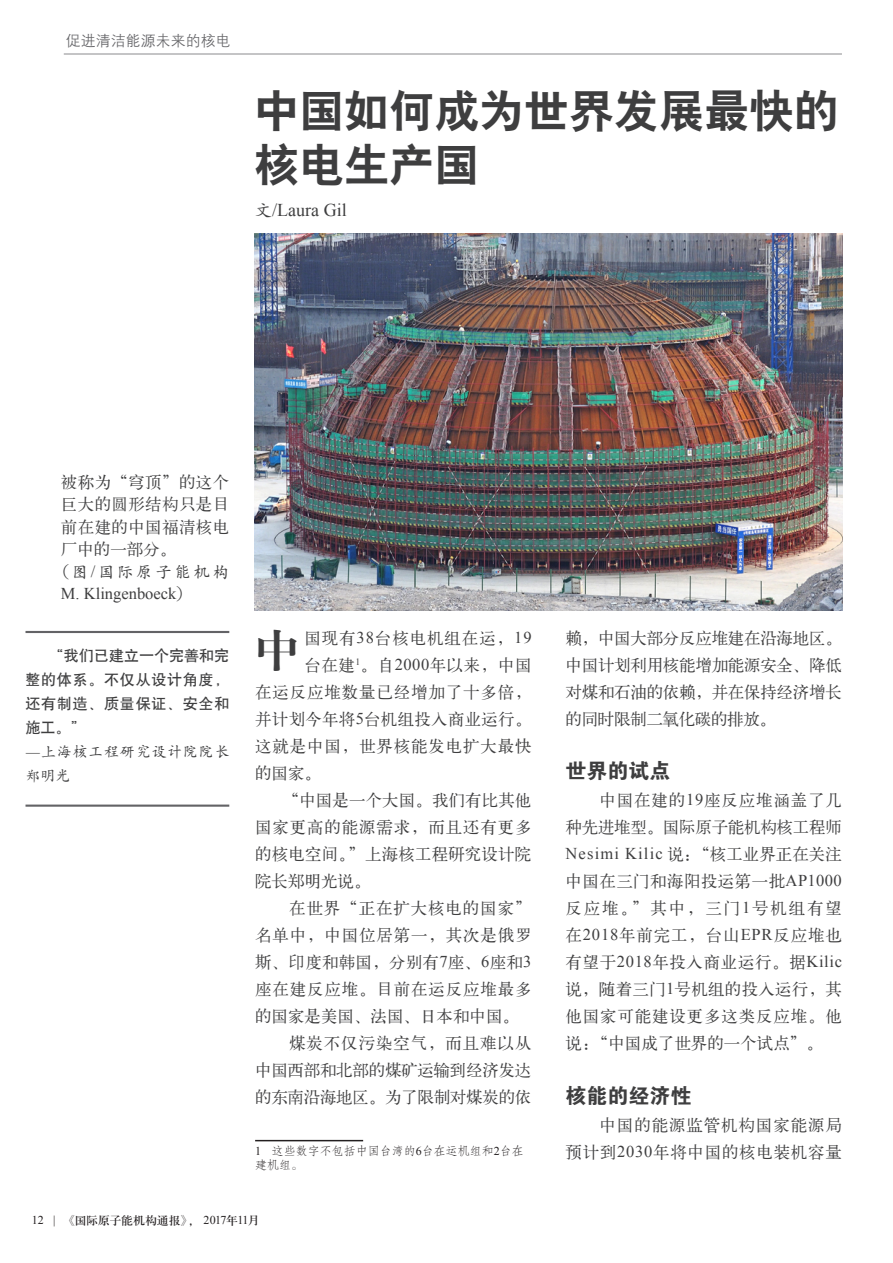
<style>
.page{position:relative;width:893px;height:1263px;background:#fff}
.page>*{position:absolute;margin:0;border:0;box-sizing:border-box;transform-origin:0 0}
.t1{font:45px/54px "H Yb 2 gj";color:#3e3e3f}
.t2{font:45px "H Ya 4 gj";color:#3e3e3f}
.t3{font:21px "FZDHTK GBK1 0";color:#3e3e3f}
.t4{font:18px "Times New Roman";color:#3e3e3f}
.t5{font:16.5px/27px "H Ya 1 gj";letter-spacing:.02em;color:#3e3e3f;text-align:justify}
.t6{font:16.5px "H Ya 1 gj";letter-spacing:.05em;color:#3e3e3f}
.t7{font:16.5px/27px "H Ya 1 gj";letter-spacing:.055em;color:#3e3e3f;text-align:right}
.t8{font:16.5px/27px "H Ya 1 gj";letter-spacing:-.015em;color:#3e3e3f;text-align:right}
.t9{font:16.5px "Times New Roman";letter-spacing:.07em;color:#3e3e3f}
.t10{font:16.5px "H Ya 1 gj";color:#3e3e3f}
.t11{font:16.5px "Times New Roman";color:#3e3e3f}
.t12{font:16.5px "H Yc 1 gj";letter-spacing:.16em;color:#3e3e3f}
.t13{font:15px/24px "H Yb 1 gj";letter-spacing:.05em;color:#3e3e3f;text-align:justify}
.t14{font:15px/24px "H Yc 1 gj";letter-spacing:.05em;color:#3e3e3f}
.t15{font:15px "H Yg 2 gj";color:#636366}
.t16{font:12px/14.4px "FZFSK GBK1 0";color:#231f20}
.t17{font:12px "H Ya 3 gj";letter-spacing:-.015em;color:#231f20}
.s1{font-family:"H Yc 1 gj"}
.s2{font-family:"Koz Min Pr 6 N"}
.s3{font-family:"Times New Roman"}
.s4{font-family:"H Ya 1 gj"}
</style>
<div class="page">
<img style="left:254px;top:233px;width:589px;height:377px">
<hr style="left:64px;top:54px;width:778px;height:1px;background:#636366">
<hr style="left:255px;top:1140px;width:108px;height:1px;background:#231f20">
<hr style="left:26px;top:631px;width:203px;height:2px;background:#636366">
<hr style="left:26px;top:804px;width:203px;height:3px;background:#636366">
<p class="t15" style="left:66px;top:33px;width:166px">促进清洁能源未来的核电</p>
<h1 class="t1" style="left:254px;top:83px;width:586px">中国如何成为世界发展最快的核电生产国</h1>
<p class="t4" style="left:254px;top:198px;width:94px"><span class="s1">文</span>/Laura Gil</p>
<p class="t5" style="left:61px;top:470px;width:170px;line-height:22.5px">被称为“穹顶”的这个巨大的圆形结构只是目前在建的中国福清核电厂中的一部分。</p>
<p class="t12" style="left:53px;top:563px;width:178px"><span class="s2">（</span>图<span class="s3">/</span>国际原子能机构</p>
<p class="t11" style="left:61px;top:583px;width:133px">M. Klingenboeck<span class="s2">）</span></p>
<p class="t13" style="left:26px;top:643px;width:205px;text-indent:23px">“我们已建立一个完善和完整的体系。不仅从设计角度，还有制造、质量保证、安全和施工。”</p>
<p class="t14" style="left:26px;top:739px;width:205px"><span class="s2">̶</span>上海核工程研究设计院院长郑明光</p>
<h1 class="t2" style="left:255px;top:628px;width:46px">中</h1>
<p class="t7" style="left:304px;top:625px;width:229px">国现有<span class="s3">38</span>台核电机组在运，<span class="s3">19</span></p>
<p class="t5" style="left:304px;top:652px;width:229px">台在建<sup>1</sup>。自<span class="s3">2000</span>年以来，中国</p>
<p class="t6" style="left:255px;top:684px;width:278px">在运反应堆数量已经增加了十多倍，</p>
<p class="t5" style="left:255px;top:706px;width:278px">并计划今年将<span class="s3">5</span>台机组投入商业运行。</p>
<p class="t6" style="left:255px;top:738px;width:278px">这就是中国，世界核能发电扩大最快</p>
<p class="t5" style="left:255px;top:760px;width:67px">的国家。</p>
<p class="t5" style="left:283px;top:787px;width:250px">“中国是一个大国。我们有比其他</p>
<p class="t6" style="left:255px;top:819px;width:278px">国家更高的能源需求，而且还有更多</p>
<p class="t5" style="left:255px;top:841px;width:278px">的核电空间。”上海核工程研究设计院</p>
<p class="t5" style="left:255px;top:868px;width:117px">院长郑明光说。</p>
<p class="t7" style="left:289px;top:895px;width:244px">在世界“正在扩大核电的国家”</p>
<p class="t6" style="left:255px;top:927px;width:278px">名单中，中国位居第一，其次是俄罗</p>
<p class="t5" style="left:255px;top:949px;width:278px">斯、印度和韩国，分别有<span class="s3">7</span>座、<span class="s3">6</span>座和<span class="s3">3</span></p>
<p class="t6" style="left:255px;top:981px;width:278px">座在建反应堆。目前在运反应堆最多</p>
<p class="t10" style="left:255px;top:1008px;width:265px">的国家是美国、法国、日本和中国。</p>
<p class="t7" style="left:289px;top:1030px;width:244px">煤炭不仅污染空气，而且难以从</p>
<p class="t8" style="left:255px;top:1057px;width:278px">中国西部和北部的煤矿运输到经济发达</p>
<p class="t8" style="left:255px;top:1084px;width:278px">的东南沿海地区。为了限制对煤炭的依</p>
<p class="t16" style="left:255px;top:1144px;width:270px"><span class="s3">1</span> 这些数字不包括中国台湾的<span class="s3">6</span>台在运机组和<span class="s3">2</span>台在建机组。</p>
<p class="t5" style="left:566px;top:625px;width:278px">赖，中国大部分反应堆建在沿海地区。中国计划利用核能增加能源安全、降低对煤和石油的依赖，并在保持经济增长的同时限制二氧化碳的排放。</p>
<p class="t3" style="left:566px;top:760px;width:106px">世界的试点</p>
<p class="t8" style="left:566px;top:787px;width:278px">中国在建的<span class="s3">19</span>座反应堆涵盖了几<br>种先进堆型。国际原子能机构核工程师</p>
<p class="t9" style="left:566px;top:843px;width:278px">Nesimi Kilic <span class="s4">说：“核工业界正在关注</span></p>
<p class="t5" style="left:566px;top:868px;width:278px">中国在三门和海阳投运第一批<span class="s3">AP1000</span>反应堆。”其中，三门<span class="s3">1</span>号机组有望在<span class="s3">2018</span>年前完工，台山<span class="s3">EPR</span>反应堆也有望于<span class="s3">2018</span>年投入商业运行。据<span class="s3">Kilic</span>说，随着三门<span class="s3">1</span>号机组的投入运行，其他国家可能建设更多这类反应堆。他说：“中国成了世界的一个试点”。</p>
<p class="t3" style="left:566px;top:1084px;width:127px">核能的经济性</p>
<p class="t7" style="left:566px;top:1111px;width:278px">中国的能源监管机构国家能源局<br>预计到<span class="s3">2030</span>年将中国的核电装机容量</p>
<p class="t17" style="left:32px;top:1214px;width:229px"><span class="s3">12 |</span> <span class="s2">《</span>国际原子能机构通报<span class="s2">》，</span> <span class="s3">2017</span>年<span class="s3">11</span>月</p>
</div>
